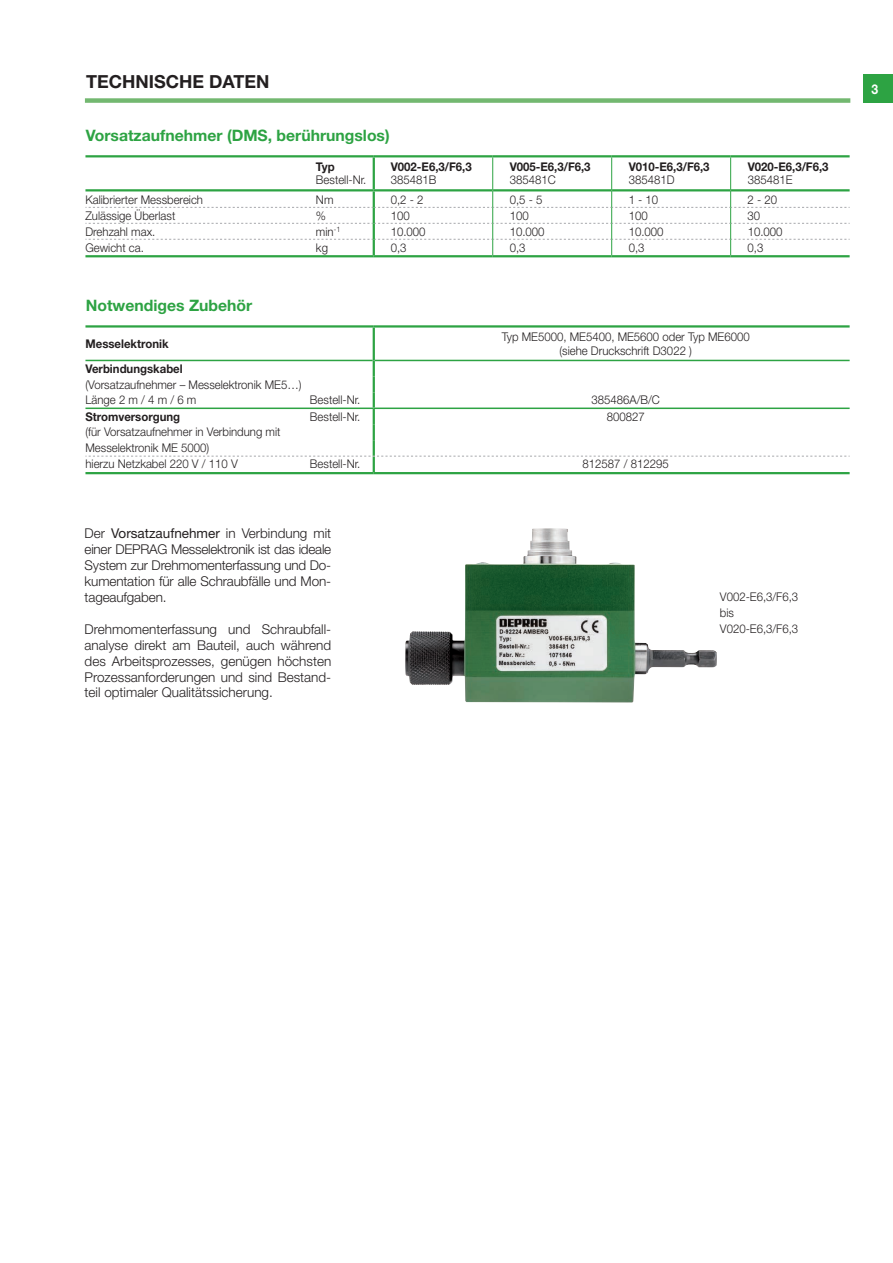
<style>
.page{position:relative;width:893px;height:1263px;background:#fff}
.page>*{position:absolute;margin:0;border:0;box-sizing:border-box;transform-origin:0 0}
.t1{font:700 18px "Helvetica Neue LT Std";color:#231f20}
.t2{font:700 15.75px "Helvetica Neue LT Std";color:#2da343}
.t3{font:300 13.5px/15.9px "Helvetica Neue LT Std";letter-spacing:-.005em;color:#231f20;text-align:justify}
.t4{font:700 13.5px "Helvetica Neue LT Std";color:#fff;scale:.9 1}
.t5{font:300 12px/15.9px "Helvetica Neue LT Std";color:#231f20;scale:.95 1}
.t6{font:700 12px "Helvetica Neue LT Std";color:#231f20;scale:.95 1}
.s1{font-weight:400}
</style>
<div class="page">
<div style="left:863px;top:74px;width:30px;height:29px;background:#2da343"></div>
<div style="left:85px;top:98px;width:765px;height:5px;background:#73b870"></div>
<hr style="left:85px;top:155px;width:225px;height:2px;background:#2da343">
<hr style="left:310px;top:155px;width:64px;height:2px;background:#2da343">
<hr style="left:374px;top:155px;width:119px;height:2px;background:#2da343">
<hr style="left:493px;top:155px;width:119px;height:2px;background:#2da343">
<hr style="left:612px;top:155px;width:119px;height:2px;background:#2da343">
<hr style="left:731px;top:155px;width:119px;height:2px;background:#2da343">
<hr style="left:85px;top:189px;width:225px;height:2px;background:#2da343">
<hr style="left:310px;top:189px;width:64px;height:2px;background:#2da343">
<hr style="left:374px;top:189px;width:118px;height:2px;background:#2da343">
<hr style="left:493px;top:189px;width:118px;height:2px;background:#2da343">
<hr style="left:612px;top:189px;width:118px;height:2px;background:#2da343">
<hr style="left:731px;top:189px;width:119px;height:2px;background:#2da343">
<hr style="left:85px;top:255px;width:225px;height:2px;background:#2da343">
<hr style="left:310px;top:255px;width:64px;height:2px;background:#2da343">
<hr style="left:374px;top:255px;width:119px;height:2px;background:#2da343">
<hr style="left:493px;top:255px;width:119px;height:2px;background:#2da343">
<hr style="left:612px;top:255px;width:119px;height:2px;background:#2da343">
<hr style="left:731px;top:255px;width:119px;height:2px;background:#2da343">
<hr style="left:373px;top:157px;width:2px;height:32px;background:#2da343">
<hr style="left:492px;top:157px;width:1px;height:33px;background:#2da343">
<hr style="left:611px;top:157px;width:1px;height:33px;background:#2da343">
<hr style="left:730px;top:157px;width:1px;height:33px;background:#2da343">
<svg style="left:85px;top:190px;width:765px;height:65px"></svg>
<img style="left:405px;top:529px;width:312px;height:174px">
<hr style="left:85px;top:325px;width:225px;height:3px;background:#2da343">
<hr style="left:310px;top:325px;width:64px;height:3px;background:#2da343">
<hr style="left:374px;top:325px;width:476px;height:3px;background:#2da343">
<hr style="left:373px;top:328px;width:2px;height:32px;background:#2da343">
<hr style="left:85px;top:472px;width:225px;height:2px;background:#2da343">
<hr style="left:310px;top:472px;width:64px;height:2px;background:#2da343">
<hr style="left:374px;top:472px;width:476px;height:2px;background:#2da343">
<svg style="left:85px;top:360px;width:765px;height:112px"></svg>
<h1 class="t1" style="left:86px;top:70px;width:25px">TECHN</h1>
<h1 class="t1" style="left:149px;top:70px;width:19px">ISCHE</h1>
<h1 class="t1" style="left:209px;top:70px;width:48px">DATEN</h1>
<h2 class="t2" style="left:86px;top:125px;width:305px">Vorsatzaufnehmer (DMS, berührungslos)</h2>
<p class="t6" style="left:316px;top:159px;width:21px">Typ</p>
<p class="t5" style="left:316px;top:172px;width:55px">Bestell-Nr.</p>
<p class="t6" style="left:391px;top:159px;width:87px">V002-E6,3/F6,3</p>
<p class="t5" style="left:391px;top:172px;width:50px">385481B</p>
<p class="t6" style="left:510px;top:159px;width:87px">V005-E6,3/F6,3</p>
<p class="t5" style="left:510px;top:172px;width:50px">385481C</p>
<p class="t6" style="left:629px;top:159px;width:87px">V010-E6,3/F6,3</p>
<p class="t5" style="left:629px;top:172px;width:50px">385481D</p>
<p class="t6" style="left:748px;top:159px;width:87px">V020-E6,3/F6,3</p>
<p class="t5" style="left:748px;top:172px;width:49px">385481E</p>
<p class="t5" style="left:85px;top:191px;width:125px">Kalibrierter Messbereich</p>
<p class="t5" style="left:316px;top:191px;width:20px">Nm</p>
<p class="t5" style="left:391px;top:191px;width:36px">0,2 - 2</p>
<p class="t5" style="left:510px;top:191px;width:36px">0,5 - 5</p>
<p class="t5" style="left:629px;top:191px;width:33px">1 - 10</p>
<p class="t5" style="left:748px;top:191px;width:33px">2 - 20</p>
<p class="t5" style="left:85px;top:207px;width:96px">Zulässige Überlast</p>
<p class="t5" style="left:316px;top:207px;width:12px">%</p>
<p class="t5" style="left:391px;top:207px;width:22px">100</p>
<p class="t5" style="left:510px;top:207px;width:22px">100</p>
<p class="t5" style="left:629px;top:207px;width:22px">100</p>
<p class="t5" style="left:748px;top:207px;width:15px">30</p>
<p class="t5" style="left:85px;top:223px;width:75px">Drehzahl max.</p>
<p class="t5" style="left:316px;top:223px;width:27px">min<sup>-1</sup></p>
<p class="t5" style="left:391px;top:223px;width:38px">10.000</p>
<p class="t5" style="left:510px;top:223px;width:38px">10.000</p>
<p class="t5" style="left:629px;top:223px;width:38px">10.000</p>
<p class="t5" style="left:748px;top:223px;width:38px">10.000</p>
<p class="t5" style="left:85px;top:239px;width:63px">Gewicht ca.</p>
<p class="t5" style="left:316px;top:239px;width:14px">kg</p>
<p class="t5" style="left:391px;top:239px;width:18px">0,3</p>
<p class="t5" style="left:510px;top:239px;width:18px">0,3</p>
<p class="t5" style="left:629px;top:239px;width:18px">0,3</p>
<p class="t5" style="left:748px;top:239px;width:18px">0,3</p>
<h2 class="t2" style="left:86px;top:295px;width:168px">Notwendiges Zubehör</h2>
<p class="t6" style="left:85px;top:336px;width:89px">Messelektronik</p>
<p class="t5" style="left:502px;top:330px;width:263px;line-height:13.6px;text-align:center">Typ ME5000, ME5400, ME5600 oder Typ ME6000 (siehe Druckschrift D3022 )</p>
<p class="t6" style="left:85px;top:361px;width:104px">Verbindungskabel</p>
<p class="t5" style="left:85px;top:376px;width:229px">(Vorsatzaufnehmer – Messelektronik ME5…)<br>Länge 2 m / 4 m / 6 m</p>
<p class="t5" style="left:310px;top:392px;width:55px">Bestell-Nr.</p>
<p class="t5" style="left:591px;top:392px;width:74px">385486A/B/C</p>
<p class="t6" style="left:85px;top:409px;width:101px">Stromversorgung</p>
<p class="t5" style="left:310px;top:408px;width:55px">Bestell-Nr.</p>
<p class="t5" style="left:607px;top:408px;width:42px">800827</p>
<p class="t5" style="left:85px;top:424px;width:207px">(für Vorsatzaufnehmer in Verbindung mit<br>Messelektronik ME 5000)<br>hierzu Netzkabel 220 V / 110 V</p>
<p class="t5" style="left:310px;top:456px;width:55px">Bestell-Nr.</p>
<p class="t5" style="left:583px;top:456px;width:92px">812587 / 812295</p>
<p class="t3" style="left:85px;top:525px;width:248px">Der <span class="s1">Vorsatzaufnehmer</span> in Verbindung mit einer DEPRAG Messelektronik ist das ideale System zur Drehmomenterfassung und Do&shy;kumentation für alle Schraubfälle und Mon&shy;tageaufgaben.</p>
<p class="t3" style="left:85px;top:621px;width:248px">Drehmomenterfassung und Schraubfall&shy;analyse direkt am Bauteil, auch während des Arbeitsprozesses, genügen höchsten Prozessanforderungen und sind Bestand&shy;teil optimaler Qualitätssicherung.</p>
<p class="t5" style="left:720px;top:588px;width:84px">V002-E6,3/F6,3 bis<br>V020-E6,3/F6,3</p>
<p class="t4" style="left:872px;top:81px;width:9px">3</p>
</div>
